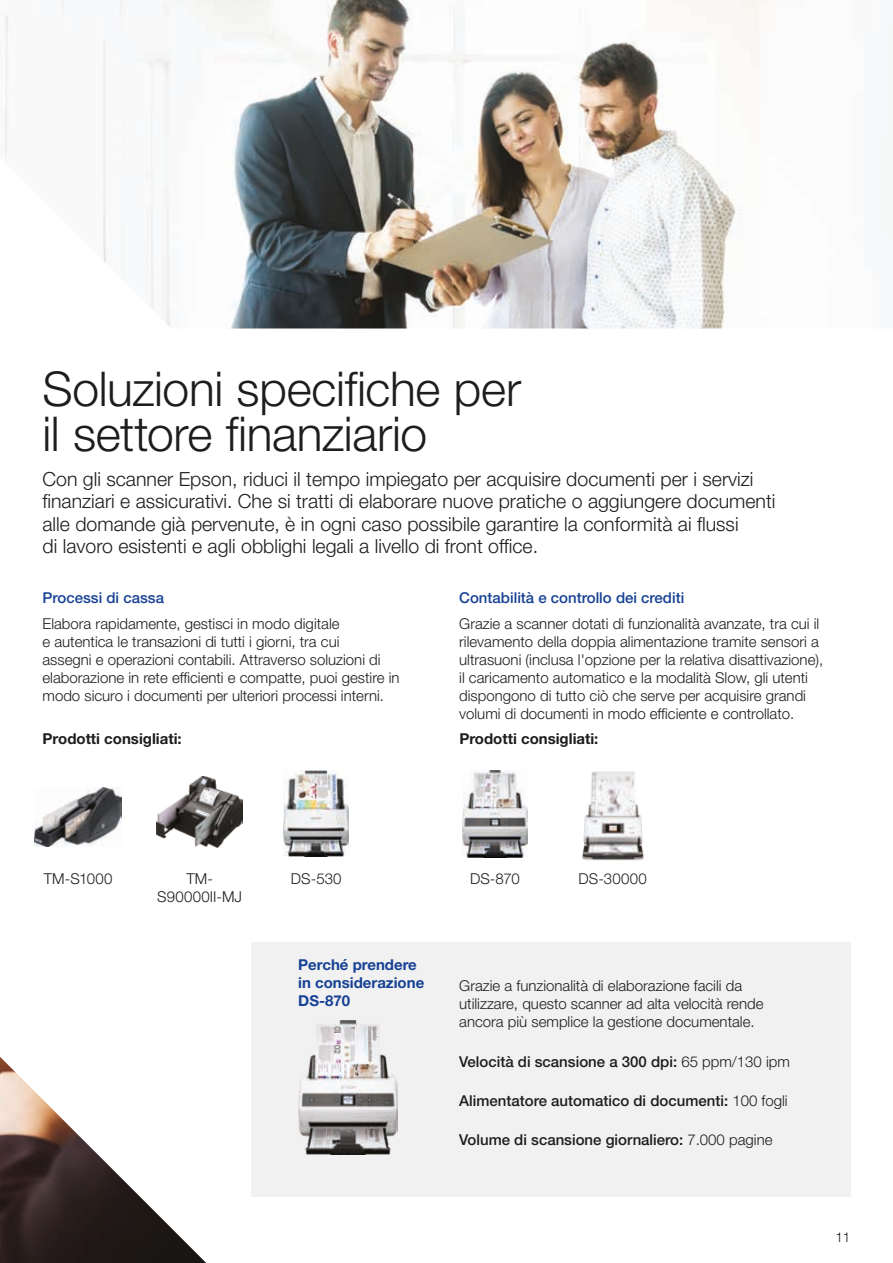
<style>
.page{position:relative;width:893px;height:1263px;background:#fff}
.page>*{position:absolute;margin:0;border:0;box-sizing:border-box;transform-origin:0 0}
.t1{font:300 48px/45px "Helvetica Neue LT Pro";letter-spacing:-.01em;color:#1d1d1b}
.t2{font:300 19.5px/22.5px "Helvetica Neue LT Pro";color:#1d1d1b}
.t3{font:300 15px/18px "Helvetica Neue LT Pro";color:#1d1d1b}
.t4{font:500 15px "Helvetica Neue LT Pro";color:#1d1d1b}
.t5{font:500 15px "Helvetica Neue LT Pro";color:#164194}
.t6{font:700 15px "Helvetica Neue LT Pro";color:#1d1d1b}
.t7{font:700 15px/18px "Helvetica Neue LT Pro";color:#164194}
.t8{font:300 13.5px "Helvetica Neue LT Pro";color:#1d1d1b}
.s1{font-weight:300}
</style>
<div class="page">
<div style="left:251px;top:942px;width:599px;height:255px;background:#f1f1f1"></div>
<img style="left:5px;top:0;width:762px;height:328px">
<img style="left:35px;top:788px;width:87px;height:59px">
<img style="left:463px;top:770px;width:64px;height:88px">
<img style="left:284px;top:770px;width:65px;height:87px">
<img style="left:157px;top:776px;width:86px;height:71px">
<img style="left:298px;top:1020px;width:100px;height:135px">
<img style="left:582px;top:771px;width:62px;height:90px">
<img style="left:0;top:1057px;width:206px;height:206px">
<h1 class="t1" style="left:43px;top:366px;width:480px">Soluzioni specifiche per il settore finanziario</h1>
<p class="t2" style="left:43px;top:467px;width:734px">Con gli scanner Epson, riduci il tempo impiegato per acquisire documenti per i servizi finanziari e assicurativi. Che si tratti di elaborare nuove pratiche o aggiungere documenti alle domande già pervenute, è in ogni caso possibile garantire la conformità ai flussi<br>di lavoro esistenti e agli obblighi legali a livello di front office.</p>
<p class="t5" style="left:43px;top:588px;width:123px">Processi di cassa</p>
<p class="t3" style="left:43px;top:615px;width:359px">Elabora rapidamente, gestisci in modo digitale<br>e autentica le transazioni di tutti i giorni, tra cui<br>assegni e operazioni contabili. Attraverso soluzioni di elaborazione in rete efficienti e compatte, puoi gestire in modo sicuro i documenti per ulteriori processi interni.</p>
<p class="t5" style="left:459px;top:588px;width:227px">Contabilità e controllo dei crediti</p>
<p class="t3" style="left:459px;top:615px;width:365px">Grazie a scanner dotati di funzionalità avanzate, tra cui il rilevamento della doppia alimentazione tramite sensori a ultrasuoni (inclusa l'opzione per la relativa disattivazione), il caricamento automatico e la modalità Slow, gli utenti dispongono di tutto ciò che serve per acquisire grandi volumi di documenti in modo efficiente e controllato.</p>
<p class="t6" style="left:43px;top:730px;width:141px">Prodotti consigliati:</p>
<p class="t6" style="left:459px;top:730px;width:141px">Prodotti consigliati:</p>
<p class="t3" style="left:44px;top:869px;width:70px">TM-S1000</p>
<p class="t3" style="left:291px;top:869px;width:52px">DS-530</p>
<p class="t3" style="left:470px;top:869px;width:51px">DS-870</p>
<p class="t3" style="left:579px;top:869px;width:70px">DS-30000</p>
<p class="t3" style="left:157px;top:869px;width:86px;text-align:center">TM-<br>S90000II-MJ</p>
<p class="t7" style="left:298px;top:955px;width:128px">Perché prendere in considerazione<br>DS-870</p>
<p class="t3" style="left:459px;top:977px;width:306px">Grazie a funzionalità di elaborazione facili da utilizzare, questo scanner ad alta velocità rende ancora più semplice la gestione documentale.</p>
<p class="t4" style="left:459px;top:1052px;width:332px">Velocità di scansione a 300 dpi: <span class="s1">65 ppm/130 ipm</span></p>
<p class="t4" style="left:459px;top:1091px;width:330px">Alimentatore automatico di documenti: <span class="s1">100 fogli</span></p>
<p class="t4" style="left:459px;top:1131px;width:315px">Volume di scansione giornaliero: <span class="s1">7.000 pagine</span></p>
<p class="t8" style="left:835px;top:1229px;width:17px">11</p>
</div>
